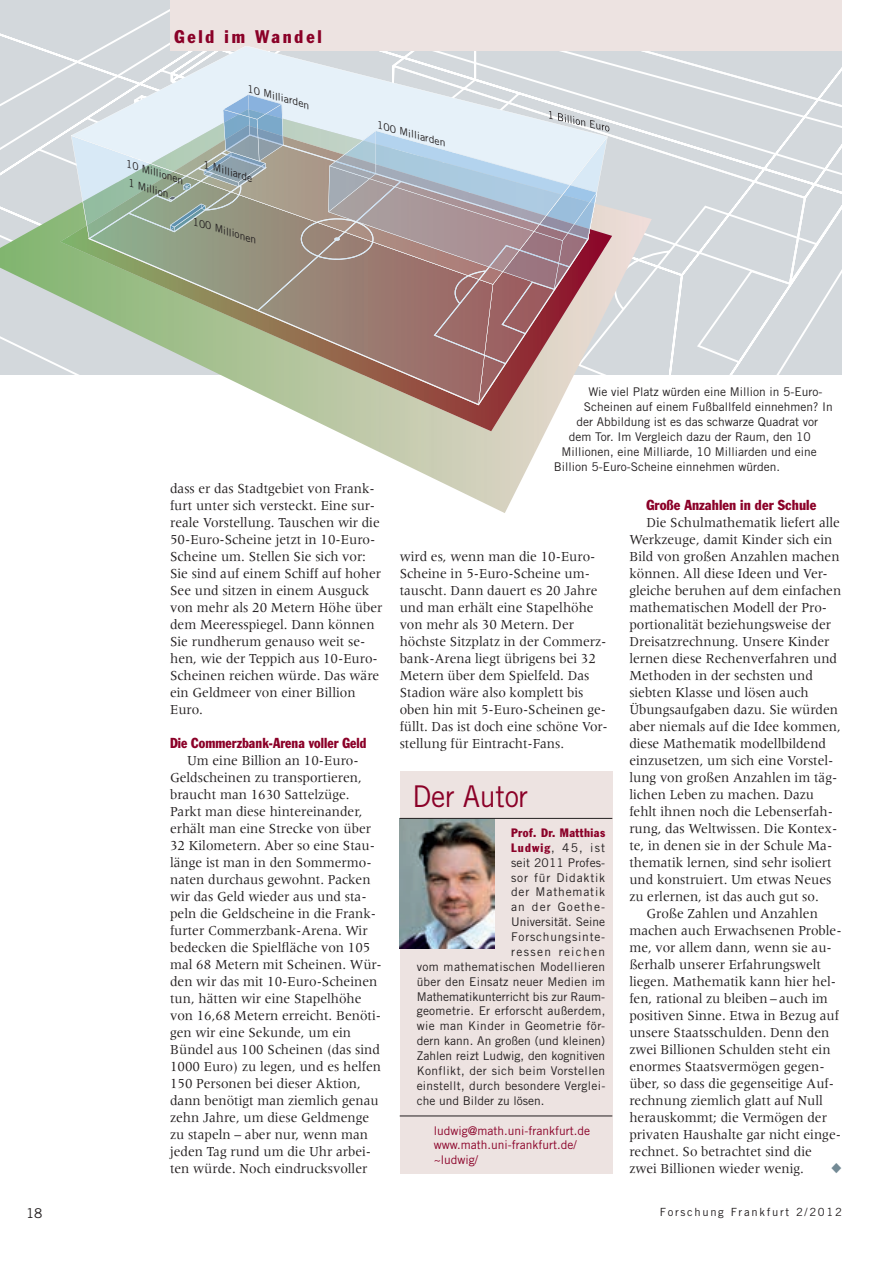
<style>
.page{position:relative;width:893px;height:1263px;background:#fff}
.page>*{position:absolute;margin:0;border:0;box-sizing:border-box;transform-origin:0 0}
.t1{font:30px "Trade Gothic";letter-spacing:-.01em;color:#8b0128;scale:.95 1}
.t2{font:condensed 18px "Franklin Gothic";letter-spacing:.15em;color:#8b0128}
.t3{font:14.25px/17px "Meridien";color:#231f20;scale:.95 1}
.t4{font:condensed 14.25px "Franklin Gothic";letter-spacing:.005em;color:#8b0128;scale:.95 1}
.t5{font:condensed 14.25px "Franklin Gothic";letter-spacing:.005em;color:#8b0128}
.t6{font:13.5px "Trade Gothic";color:#231f20}
.t7{font:12px "Trade Gothic";letter-spacing:.005em;color:#231f20}
.t8{font:12px/14.9px "Trade Gothic";color:#8b0128}
.t9{font:12px "Trade Gothic";letter-spacing:.03em;color:#231f20}
.t10{font:12px "Trade Gothic";letter-spacing:.025em;color:#231f20}
.t11{font:12px "Trade Gothic";letter-spacing:.065em;color:#231f20}
.t12{font:12px "Trade Gothic";letter-spacing:.035em;color:#231f20}
.t13{font:condensed 12px "Franklin Gothic";letter-spacing:.04em;color:#8b0128}
.t14{font:12px "Trade Gothic";letter-spacing:.07em;color:#231f20}
.t15{font:12px "Trade Gothic";letter-spacing:.11em;color:#231f20}
.t16{font:12px "Trade Gothic";letter-spacing:.095em;color:#231f20}
.t17{font:11.25px "Trade Gothic";letter-spacing:.15em;color:#231f20}
.t18{font:italic 10.2px "Trade Gothic";color:#231f20;scale:1.05 1}
.t19{font:italic 9.9px "Trade Gothic";color:#231f20;scale:1.09 1}
.s1{font-family:"Franklin Gothic";font-stretch:condensed;color:#8b0128}
</style>
<div class="page">
<svg style="left:0;top:0;width:842px;height:375px"></svg>
<div style="left:170px;top:0;width:672px;height:51px;background:#ede3e1"></div>
<svg style="left:0;top:202px;width:652px;height:311px"></svg>
<svg style="left:60px;top:225px;width:552px;height:206px"></svg>
<svg style="left:71px;top:46px;width:537px;height:48px;fill:#d3d8dc"></svg>
<svg style="left:71px;top:94px;width:538px;height:311px"></svg>
<div style="left:400px;top:771px;width:212px;height:403px;background:#ede3e1"></div>
<img style="left:400px;top:819px;width:94px;height:130px">
<hr style="left:400px;top:818px;width:212px;height:1px;background:#231f20">
<hr style="left:400px;top:1115px;width:212px;height:1px;background:#231f20">
<p class="t2" style="left:174px;top:26px;width:149px">Geld im Wandel</p>
<p class="t19" style="left:250px;top:82px;width:61px;rotate:16deg">10 Milliarden</p>
<p class="t18" style="left:129px;top:158px;width:58px;rotate:17deg">10 Millionen</p>
<p class="t18" style="left:131px;top:177px;width:41px;rotate:17deg">1 Million</p>
<p class="t18" style="left:206px;top:158px;width:50px;rotate:17deg">1 Milliarde</p>
<p class="t18" style="left:196px;top:215px;width:65px;rotate:17deg">100 Millionen</p>
<p class="t19" style="left:380px;top:118px;width:67px;rotate:16deg">100 Milliarden</p>
<p class="t7" style="left:588px;top:385px;width:236px">Wie viel Platz würden eine Million in 5-Euro-</p>
<p class="t7" style="left:584px;top:400px;width:250px">Scheinen auf einem Fußballfeld einnehmen? In</p>
<p class="t7" style="left:576px;top:414px;width:243px">der Abbildung ist es das schwarze Quadrat vor</p>
<p class="t7" style="left:569px;top:429px;width:243px">dem Tor. Im Vergleich dazu der Raum, den 10</p>
<p class="t7" style="left:561px;top:444px;width:257px">Millionen, eine Milliarde, 10 Milliarden und eine</p>
<p class="t7" style="left:554px;top:459px;width:228px">Billion 5-Euro-Scheine einnehmen würden.</p>
<p class="t3" style="left:170px;top:480px;width:225px">dass er das Stadtgebiet von Frank&shy;furt unter sich versteckt. Eine sur&shy;reale Vorstellung. Tauschen wir die<br>50-Euro-Scheine jetzt in 10-Euro-<br>Scheine um. Stellen Sie sich vor:<br>Sie sind auf einem Schiff auf hoher<br>See und sitzen in einem Ausguck von mehr als 20 Metern Höhe über dem Meeresspiegel. Dann können<br>Sie rundherum genauso weit se&shy;hen, wie der Teppich aus 10-Euro-<br>Scheinen reichen würde. Das wäre ein Geldmeer von einer Billion<br>Euro.</p>
<p class="t4" style="left:170px;top:734px;width:208px">Die Commerzbank-Arena voller Geld</p>
<p class="t3" style="left:170px;top:752px;width:224px;text-indent:17px">Um eine Billion an 10-Euro-<br>Geldscheinen zu transportieren, braucht man 1630 Sattelzüge.<br>Parkt man diese hintereinander, erhält man eine Strecke von über<br>32 Kilometern. Aber so eine Stau&shy;länge ist man in den Sommermo&shy;naten durchaus gewohnt. Packen wir das Geld wieder aus und sta&shy;peln die Geldscheine in die Frank&shy;furter Commerzbank-Arena. Wir bedecken die Spielfläche von 105 mal 68 Metern mit Scheinen. Wür&shy;den wir das mit 10-Euro-Scheinen tun, hätten wir eine Stapelhöhe von 16,68 Metern erreicht. Benöti&shy;gen wir eine Sekunde, um ein<br>Bündel aus 100 Scheinen (das sind<br>1000 Euro) zu legen, und es helfen<br>150 Personen bei dieser Aktion, dann benötigt man ziemlich genau zehn Jahre, um diese Geldmenge zu stapeln – aber nur, wenn man jeden Tag rund um die Uhr arbei&shy;ten würde. Noch eindrucksvoller</p>
<p class="t3" style="left:400px;top:548px;width:220px">wird es, wenn man die 10-Euro-<br>Scheine in 5-Euro-Scheine um&shy;tauscht. Dann dauert es 20 Jahre und man erhält eine Stapelhöhe von mehr als 30 Metern. Der höchste Sitzplatz in der Commerz&shy;bank-Arena liegt übrigens bei 32<br>Metern über dem Spielfeld. Das<br>Stadion wäre also komplett bis oben hin mit 5-Euro-Scheinen ge&shy;füllt. Das ist doch eine schöne Vor&shy;stellung für Eintracht-Fans.</p>
<h1 class="t1" style="left:412px;top:778px;width:123px">Der Autor</h1>
<p class="t13" style="left:511px;top:825px;width:96px">Prof. Dr. Matthias</p>
<p class="t7" style="left:511px;top:840px;width:96px"><span class="s1">Ludwig</span>, 45, ist</p>
<p class="t7" style="left:511px;top:855px;width:96px">seit 2011 Profes-</p>
<p class="t11" style="left:511px;top:870px;width:96px">sor für Didaktik</p>
<p class="t14" style="left:511px;top:885px;width:96px">der Mathematik</p>
<p class="t16" style="left:511px;top:900px;width:96px">an der Goethe-</p>
<p class="t7" style="left:511px;top:915px;width:96px">Universität. Seine</p>
<p class="t11" style="left:511px;top:929px;width:96px">Forschungsinte-</p>
<p class="t15" style="left:511px;top:944px;width:96px">ressen reichen</p>
<p class="t9" style="left:417px;top:959px;width:190px">vom mathematischen Modellieren</p>
<p class="t7" style="left:417px;top:974px;width:190px">über den Einsatz neuer Medien im</p>
<p class="t7" style="left:417px;top:989px;width:190px">Mathematikunterricht bis zur Raum-</p>
<p class="t10" style="left:417px;top:1004px;width:190px">geometrie. Er erforscht außerdem,</p>
<p class="t12" style="left:417px;top:1019px;width:190px">wie man Kinder in Geometrie för-</p>
<p class="t7" style="left:417px;top:1034px;width:190px">dern kann. An großen (und kleinen)</p>
<p class="t7" style="left:417px;top:1048px;width:190px">Zahlen reizt Ludwig, den kognitiven</p>
<p class="t9" style="left:417px;top:1063px;width:190px">Konflikt, der sich beim Vorstellen</p>
<p class="t7" style="left:417px;top:1078px;width:190px">einstellt, durch besondere Verglei-</p>
<p class="t7" style="left:417px;top:1093px;width:129px">che und Bilder zu lösen.</p>
<p class="t8" style="left:434px;top:1123px;width:158px">ludwig@math.uni-frankfurt.de www.math.uni-frankfurt.de/ ~ludwig/</p>
<p class="t5" style="left:646px;top:496px;width:171px">Große Anzahlen in der Schule</p>
<p class="t3" style="left:646px;top:514px;width:205px">Die Schulmathematik liefert alle</p>
<p class="t3" style="left:629px;top:531px;width:215px">Werkzeuge, damit Kinder sich ein</p>
<p class="t3" style="left:629px;top:548px;width:223px">Bild von großen Anzahlen machen</p>
<p class="t3" style="left:629px;top:565px;width:210px">können. All diese Ideen und Ver-</p>
<p class="t3" style="left:629px;top:582px;width:225px">gleiche beruhen auf dem einfachen</p>
<p class="t3" style="left:629px;top:599px;width:210px">mathematischen Modell der Pro-</p>
<p class="t3" style="left:629px;top:616px;width:214px">portionalität beziehungsweise der</p>
<p class="t3" style="left:629px;top:633px;width:212px">Dreisatzrechnung. Unsere Kinder</p>
<p class="t3" style="left:629px;top:650px;width:220px">lernen diese Rechenverfahren und</p>
<p class="t3" style="left:629px;top:667px;width:195px">Methoden in der sechsten und</p>
<p class="t3" style="left:629px;top:684px;width:190px">siebten Klasse und lösen auch</p>
<p class="t3" style="left:629px;top:701px;width:221px">Übungsaufgaben dazu. Sie würden</p>
<p class="t3" style="left:629px;top:718px;width:224px">aber niemals auf die Idee kommen,</p>
<p class="t3" style="left:629px;top:735px;width:209px">diese Mathematik modellbildend</p>
<p class="t3" style="left:629px;top:752px;width:216px">einzusetzen, um sich eine Vorstel-</p>
<p class="t3" style="left:629px;top:769px;width:220px">lung von großen Anzahlen im täg-</p>
<p class="t3" style="left:629px;top:786px;width:196px">lichen Leben zu machen. Dazu</p>
<p class="t3" style="left:629px;top:803px;width:216px">fehlt ihnen noch die Lebenserfah-</p>
<p class="t3" style="left:629px;top:820px;width:220px">rung, das Weltwissen. Die Kontex-</p>
<p class="t3" style="left:629px;top:837px;width:215px">te, in denen sie in der Schule Ma-</p>
<p class="t3" style="left:629px;top:854px;width:214px">thematik lernen, sind sehr isoliert</p>
<p class="t3" style="left:629px;top:871px;width:214px">und konstruiert. Um etwas Neues</p>
<p class="t3" style="left:629px;top:888px;width:201px">zu erlernen, ist das auch gut so.</p>
<p class="t3" style="left:646px;top:905px;width:182px">Große Zahlen und Anzahlen</p>
<p class="t3" style="left:629px;top:922px;width:225px">machen auch Erwachsenen Proble-</p>
<p class="t3" style="left:629px;top:939px;width:215px">me, vor allem dann, wenn sie au-</p>
<p class="t3" style="left:629px;top:956px;width:203px">ßerhalb unserer Erfahrungswelt</p>
<p class="t3" style="left:629px;top:973px;width:219px">liegen. Mathematik kann hier hel-</p>
<p class="t3" style="left:629px;top:990px;width:210px">fen, rational zu bleiben – auch im</p>
<p class="t3" style="left:629px;top:1007px;width:222px">positiven Sinne. Etwa in Bezug auf</p>
<p class="t3" style="left:629px;top:1024px;width:212px">unsere Staatsschulden. Denn den</p>
<p class="t3" style="left:629px;top:1041px;width:213px">zwei Billionen Schulden steht ein</p>
<p class="t3" style="left:629px;top:1058px;width:207px">enormes Staatsvermögen gegen-</p>
<p class="t3" style="left:629px;top:1075px;width:217px">über, so dass die gegenseitige Auf-</p>
<p class="t3" style="left:629px;top:1092px;width:205px">rechnung ziemlich glatt auf Null</p>
<p class="t3" style="left:629px;top:1109px;width:209px">herauskommt; die Vermögen der</p>
<p class="t3" style="left:629px;top:1126px;width:224px">privaten Haushalte gar nicht einge-</p>
<p class="t3" style="left:629px;top:1143px;width:194px">rechnet. So betrachtet sind die</p>
<p class="t3" style="left:629px;top:1160px;width:185px">zwei Billionen wieder wenig.</p>
<p class="t6" style="left:26px;top:1205px;width:18px">18</p>
<p class="t17" style="left:660px;top:1205px;width:184px">Forschung Frankfurt 2/2012</p>
</div>
